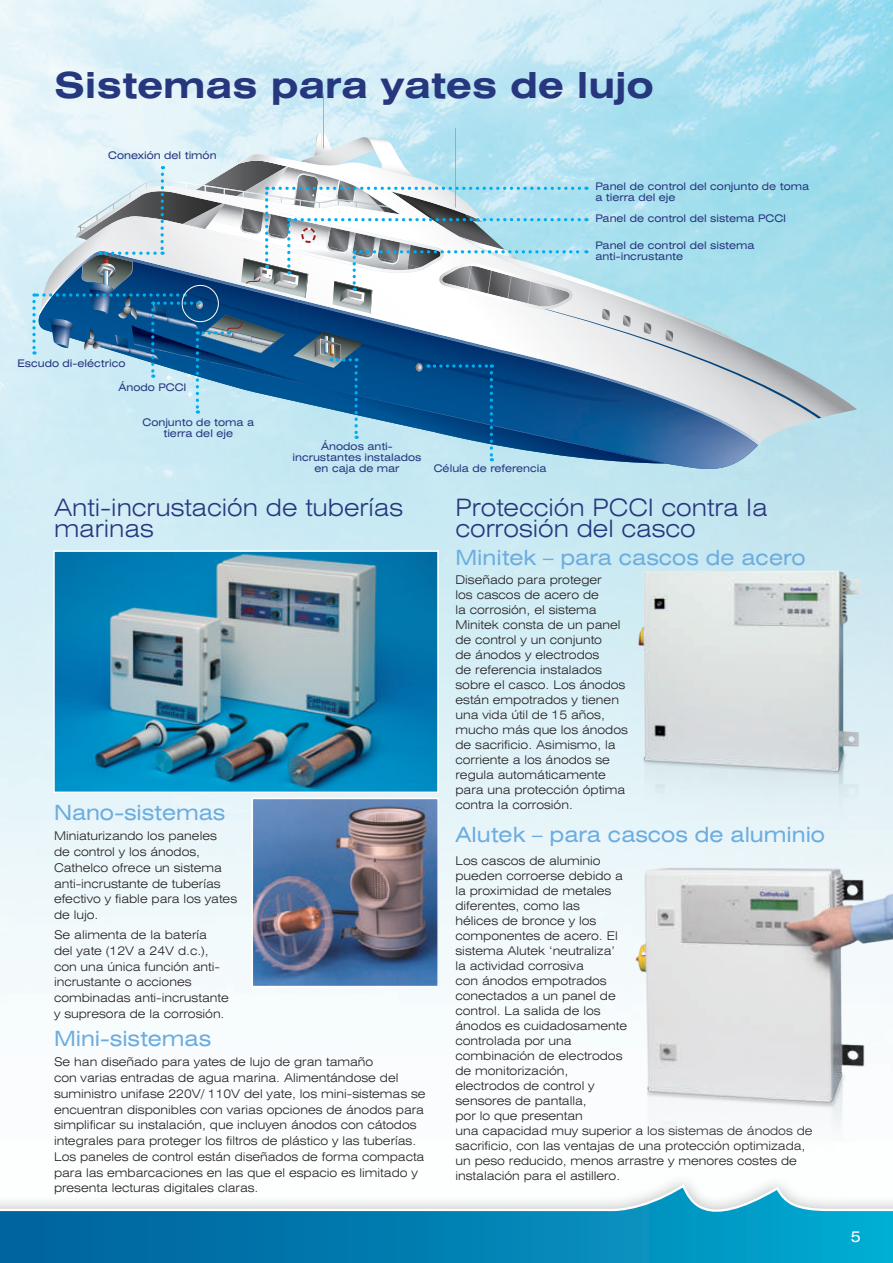
<style>
.page{position:relative;width:893px;height:1263px;background:#fff}
.page>*{position:absolute;margin:0;border:0;box-sizing:border-box;transform-origin:0 0}
.t1{font:700 expanded 36px "Swiss 721 BT";color:#27377e}
.t2{font:300 expanded 24px/21px "Swiss 721 BT";color:#27377e}
.t3{font:expanded 21px "Swiss 721 BT";color:#6caddf}
.t4{font:expanded 15px "Swiss 721 BT";color:#fff}
.t5{font:300 expanded 12px/15px "Swiss 721 BT";color:#231f20}
.t6{font:expanded 10.5px/10.9px "Swiss 721 BT";color:#27377e}
</style>
<div class="page">
<img style="left:0;top:0;width:893px;height:994px">
<svg style="left:0;top:1182px;width:893px;height:81px"></svg>
<img style="left:56px;top:553px;width:380px;height:237px">
<div style="left:53px;top:550px;width:386px;height:243px;border:2px solid #fff"></div>
<img style="left:255px;top:801px;width:181px;height:183px">
<div style="left:252px;top:798px;width:187px;height:189px;border:2px solid #fff"></div>
<img style="left:295px;top:464px;width:463px;height:5px">
<img style="left:821px;top:385px;width:36px;height:33px">
<svg style="left:32px;top:94px;width:789px;height:370px;background:#9ec2d4"></svg>
<div style="left:182px;top:285px;width:39px;height:39px;background:#231f20;opacity:.5"></div>
<div style="left:182px;top:285px;width:37px;height:37px;border:1px solid #fff;border-radius:50%"></div>
<img style="left:634px;top:560px;width:232px;height:289px">
<img style="left:629px;top:852px;width:264px;height:282px">
<h1 class="t1" style="left:54px;top:63px;width:601px">Sistemas para yates de lujo</h1>
<p class="t6" style="left:108px;top:150px;width:110px">Conexión del timón</p>
<p class="t6" style="left:595px;top:181px;width:215px">Panel de control del conjunto de toma a tierra del eje</p>
<p class="t6" style="left:595px;top:213px;width:192px">Panel de control del sistema PCCI</p>
<p class="t6" style="left:595px;top:240px;width:161px">Panel de control del sistema anti-incrustante</p>
<p class="t6" style="left:17px;top:358px;width:110px">Escudo di-eléctrico</p>
<p class="t6" style="left:118px;top:381px;width:70px">Ánodo PCCI</p>
<p class="t6" style="left:143px;top:417px;width:113px;text-align:center">Conjunto de toma a tierra del eje</p>
<p class="t6" style="left:293px;top:441px;width:130px;text-align:center">Ánodos anti&shy;incrustantes instalados en caja de mar</p>
<p class="t6" style="left:434px;top:463px;width:114px">Célula de referencia</p>
<h2 class="t2" style="left:54px;top:497px;width:350px">Anti-incrustación de tuberías marinas</h2>
<h3 class="t3" style="left:54px;top:800px;width:173px">Nano-sistemas</h3>
<p class="t5" style="left:54px;top:828px;width:185px;line-height:15.8px">Miniaturizando los paneles<br>de control y los ánodos,<br>Cathelco ofrece un sistema anti-incrustante de tuberías efectivo y fiable para los yates de lujo.</p>
<p class="t5" style="left:54px;top:927px;width:176px;line-height:15.8px">Se alimenta de la batería<br>del yate (12V a 24V d.c.), con una única función anti&shy;incrustante o acciones combinadas anti-incrustante y supresora de la corrosión.</p>
<h3 class="t3" style="left:54px;top:1026px;width:159px">Mini-sistemas</h3>
<p class="t5" style="left:54px;top:1054px;width:373px;line-height:15.8px">Se han diseñado para yates de lujo de gran tamaño<br>con varias entradas de agua marina. Alimentándose del suministro unifase 220V/ 110V del yate, los mini-sistemas se encuentran disponibles con varias opciones de ánodos para simplificar su instalación, que incluyen ánodos con cátodos integrales para proteger los filtros de plástico y las tuberías.<br>Los paneles de control están diseñados de forma compacta para las embarcaciones en las que el espacio es limitado y presenta lecturas digitales claras.</p>
<h2 class="t2" style="left:455px;top:497px;width:314px">Protección PCCI contra la corrosión del casco</h2>
<h3 class="t3" style="left:455px;top:545px;width:352px">Minitek – para cascos de acero</h3>
<p class="t5" style="left:455px;top:573px;width:174px">Diseñado para proteger<br>los cascos de acero de<br>la corrosión, el sistema<br>Minitek consta de un panel de control y un conjunto<br>de ánodos y electrodos<br>de referencia instalados sobre el casco. Los ánodos están empotrados y tienen una vida útil de 15 años, mucho más que los ánodos de sacrificio. Asimismo, la corriente a los ánodos se regula automáticamente para una protección óptima contra la corrosión.</p>
<h3 class="t3" style="left:455px;top:822px;width:371px">Alutek – para cascos de aluminio</h3>
<p class="t5" style="left:455px;top:854px;width:359px">Los cascos de aluminio<br>pueden corroerse debido a<br>la proximidad de metales<br>diferentes, como las<br>hélices de bronce y los<br>componentes de acero. El<br>sistema Alutek ‘neutraliza’<br>la actividad corrosiva<br>con ánodos empotrados<br>conectados a un panel de<br>control. La salida de los<br>ánodos es cuidadosamente<br>controlada por una<br>combinación de electrodos<br>de monitorización,<br>electrodos de control y<br>sensores de pantalla,<br>por lo que presentan<br>una capacidad muy superior a los sistemas de ánodos de sacrificio, con las ventajas de una protección optimizada, un peso reducido, menos arrastre y menores costes de instalación para el astillero.</p>
<p class="t4" style="left:851px;top:1227px;width:12px">5</p>
</div>
